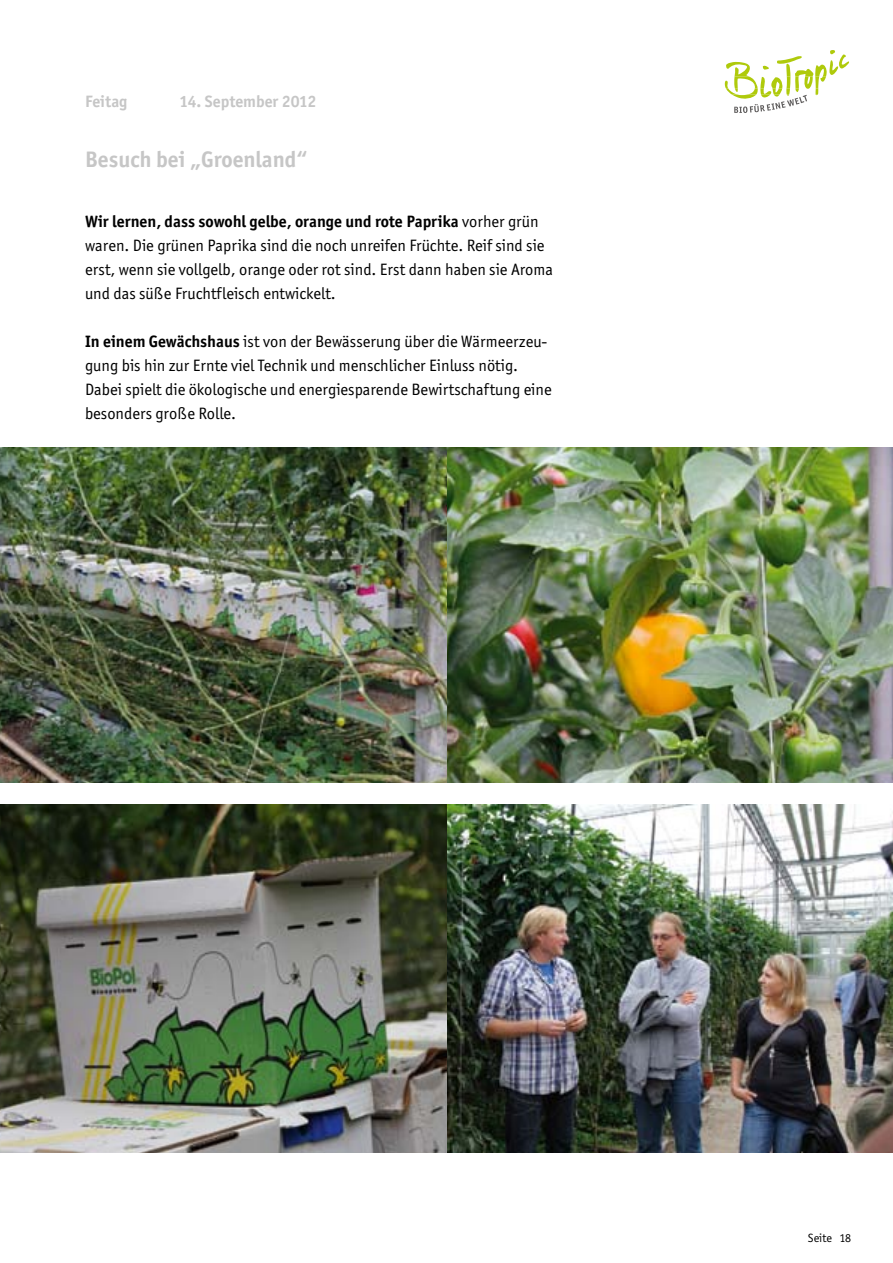
<style>
.page{position:relative;width:893px;height:1263px;background:#fff}
.page>*{position:absolute;margin:0;border:0;box-sizing:border-box;transform-origin:0 0}
.t1{font:700 22.5px "Officina Sans ITC";color:#c6c6c6}
.t2{font:16.5px/24px "Officina Sans ITC";color:#000}
.t3{font:700 16.5px "Officina Sans ITC";color:#c6c6c6}
.t4{font:12px "Officina Sans ITC";color:#000}
.s1{font-weight:700}
</style>
<div class="page">
<img style="left:0;top:448px;width:893px;height:334px">
<img style="left:0;top:805px;width:893px;height:347px">
<svg style="left:725px;top:50px;width:124px;height:63px"></svg>
<p class="t3" style="left:85px;top:91px;width:44px">Feitag</p>
<p class="t3" style="left:180px;top:91px;width:138px">14. September 2012</p>
<h1 class="t1" style="left:85px;top:145px;width:224px">Besuch bei „Groenland“</h1>
<p class="t2" style="left:85px;top:209px;width:470px"><span class="s1">Wir lernen, dass sowohl gelbe, orange und rote Paprika</span> vorher grün waren. Die grünen Paprika sind die noch unreifen Früchte. Reif sind sie erst, wenn sie vollgelb, orange oder rot sind. Erst dann haben sie Aroma und das süße Fruchtfleisch entwickelt.</p>
<p class="t2" style="left:85px;top:329px;width:468px"><span class="s1">In einem Gewächshaus</span> ist von der Bewässerung über die Wärmeerzeu&shy;gung bis hin zur Ernte viel Technik und menschlicher Einluss nötig.<br>Dabei spielt die ökologische und energiesparende Bewirtschaftung eine besonders große Rolle.</p>
<p class="t4" style="left:808px;top:1231px;width:45px">Seite 18</p>
</div>
